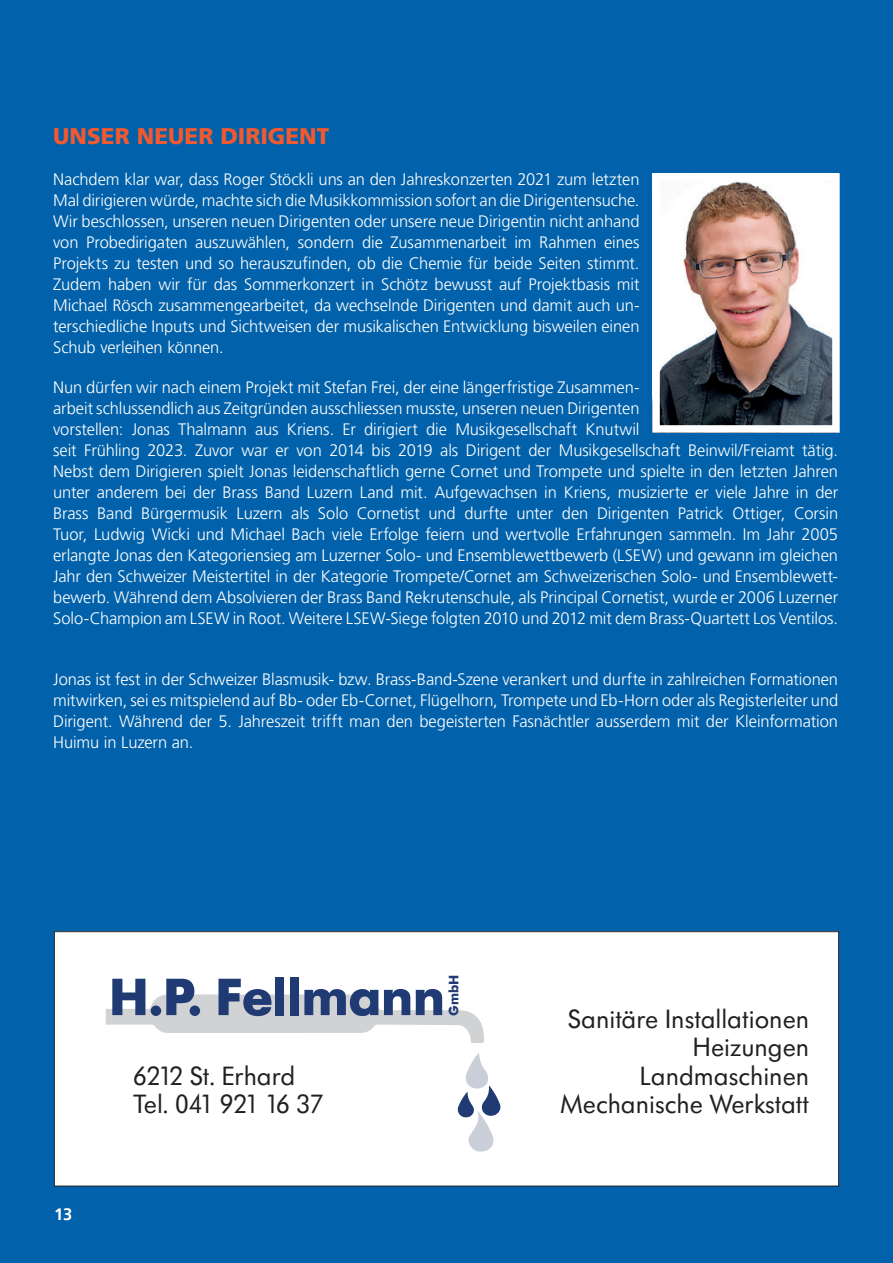
<style>
.page{position:relative;width:893px;height:1263px;background:#0161aa}
.page>*{position:absolute;margin:0;border:0;box-sizing:border-box;transform-origin:0 0}
.t1{font:27.3px "Futura SB";color:#231f20}
.t2{font:27.3px "Futura SB";letter-spacing:-.04em;color:#231f20}
.t3{font:900 22.5px "Frutiger LT Pro";letter-spacing:.005em;color:#f1592f}
.t4{font:300 16.5px/21px "Frutiger LT Pro";letter-spacing:-.005em;color:#fff;text-align:justify}
.t5{font:700 16.5px "Frutiger LT Pro";color:#fff}
.t6{font:700 13.2px "Futura BT";color:#203b73;scale:.96 1}
</style>
<div class="page">
<img style="left:661px;top:182px;width:170px;height:242px">
<div style="left:652px;top:173px;width:188px;height:260px;border:8px solid #fff"></div>
<div style="left:54px;top:932px;width:785px;height:254px;background:#fff"></div>
<svg style="left:457px;top:1053px;width:44px;height:99px"></svg>
<div style="left:275px;top:977px;width:9px;height:38px;background:#203b73"></div>
<div style="left:290px;top:977px;width:9px;height:38px;background:#203b73"></div>
<svg style="left:106px;top:979px;width:378px;height:64px"></svg>
<div style="left:54px;top:931px;width:785px;height:255px;border:1px solid #231f20"></div>
<h2 class="t3" style="left:53px;top:123px;width:278px">UNSER NEUER DIRIGENT</h2>
<p class="t4" style="left:53px;top:168px;width:588px">Nachdem klar war, dass Roger Stöckli uns an den Jahreskonzerten 2021 zum letzten Mal dirigieren würde, machte sich die Musikkommission sofort an die Dirigentensuche.<br>Wir beschlossen, unseren neuen Dirigenten oder unsere neue Dirigentin nicht anhand von Probedirigaten auszuwählen, sondern die Zusammenarbeit im Rahmen eines Projekts zu testen und so herauszufinden, ob die Chemie für beide Seiten stimmt.<br>Zudem haben wir für das Sommerkonzert in Schötz bewusst auf Projektbasis mit Michael Rösch zusammengearbeitet, da wechselnde Dirigenten und damit auch un&shy;terschiedliche Inputs und Sichtweisen der musikalischen Entwicklung bisweilen einen Schub verleihen können.</p>
<p class="t4" style="left:53px;top:377px;width:787px;text-align:left">Nun dürfen wir nach einem Projekt mit Stefan Frei, der eine längerfristige Zusammen-<br>arbeit schlussendlich aus Zeitgründen ausschliessen musste, unseren neuen Dirigenten<br>vorstellen: Jonas Thalmann aus Kriens. Er dirigiert die Musikgesellschaft Knutwil<br>seit Frühling 2023. Zuvor war er von 2014 bis 2019 als Dirigent der Musikgesellschaft Beinwil/Freiamt tätig.<br>Nebst dem Dirigieren spielt Jonas leidenschaftlich gerne Cornet und Trompete und spielte in den letzten Jahren unter anderem bei der Brass Band Luzern Land mit. Aufgewachsen in Kriens, musizierte er viele Jahre in der Brass Band Bürgermusik Luzern als Solo Cornetist und durfte unter den Dirigenten Patrick Ottiger, Corsin Tuor, Ludwig Wicki und Michael Bach viele Erfolge feiern und wertvolle Erfahrungen sammeln. Im Jahr 2005 erlangte Jonas den Kategoriensieg am Luzerner Solo- und Ensemblewettbewerb (LSEW) und gewann im gleichen Jahr den Schweizer Meistertitel in der Kategorie Trompete/Cornet am Schweizerischen Solo- und Ensemblewett&shy;bewerb. Während dem Absolvieren der Brass Band Rekrutenschule, als Principal Cornetist, wurde er 2006 Luzerner Solo-Champion am LSEW in Root. Weitere LSEW-Siege folgten 2010 und 2012 mit dem Brass-Quartett Los Ventilos.</p>
<p class="t4" style="left:53px;top:669px;width:787px">Jonas ist fest in der Schweizer Blasmusik- bzw. Brass-Band-Szene verankert und durfte in zahlreichen Formationen mitwirken, sei es mitspielend auf Bb- oder Eb-Cornet, Flügelhorn, Trompete und Eb-Horn oder als Registerleiter und Dirigent. Während der 5. Jahreszeit trifft man den begeisterten Fasnächtler ausserdem mit der Kleinformation Huimu in Luzern an.</p>
<h1 class="t1" style="left:133px;top:1061px;width:164px">6212 St. Erhard</h1>
<h1 class="t2" style="left:3px;top:1089px;width:322px">1 921 16 37 Tel. 041 921 16 37</h1>
<p class="t5" style="left:55px;top:1196px;width:11px">4</p>
<p class="t5" style="left:54px;top:1205px;width:20px">13</p>
<p class="t6" style="left:446px;top:1016px;width:44px;rotate:-90deg">GmbH</p>
<h1 class="t1" style="left:568px;top:1004px;width:230px">Sanitäre Installatione</h1>
<h1 class="t1" style="left:692px;top:1032px;width:118px">Heizungen</h1>
<h1 class="t1" style="left:639px;top:1061px;width:171px">Landmaschinen</h1>
<h1 class="t1" style="left:560px;top:1089px;width:251px">Mechanische Werkstatt</h1>
</div>
